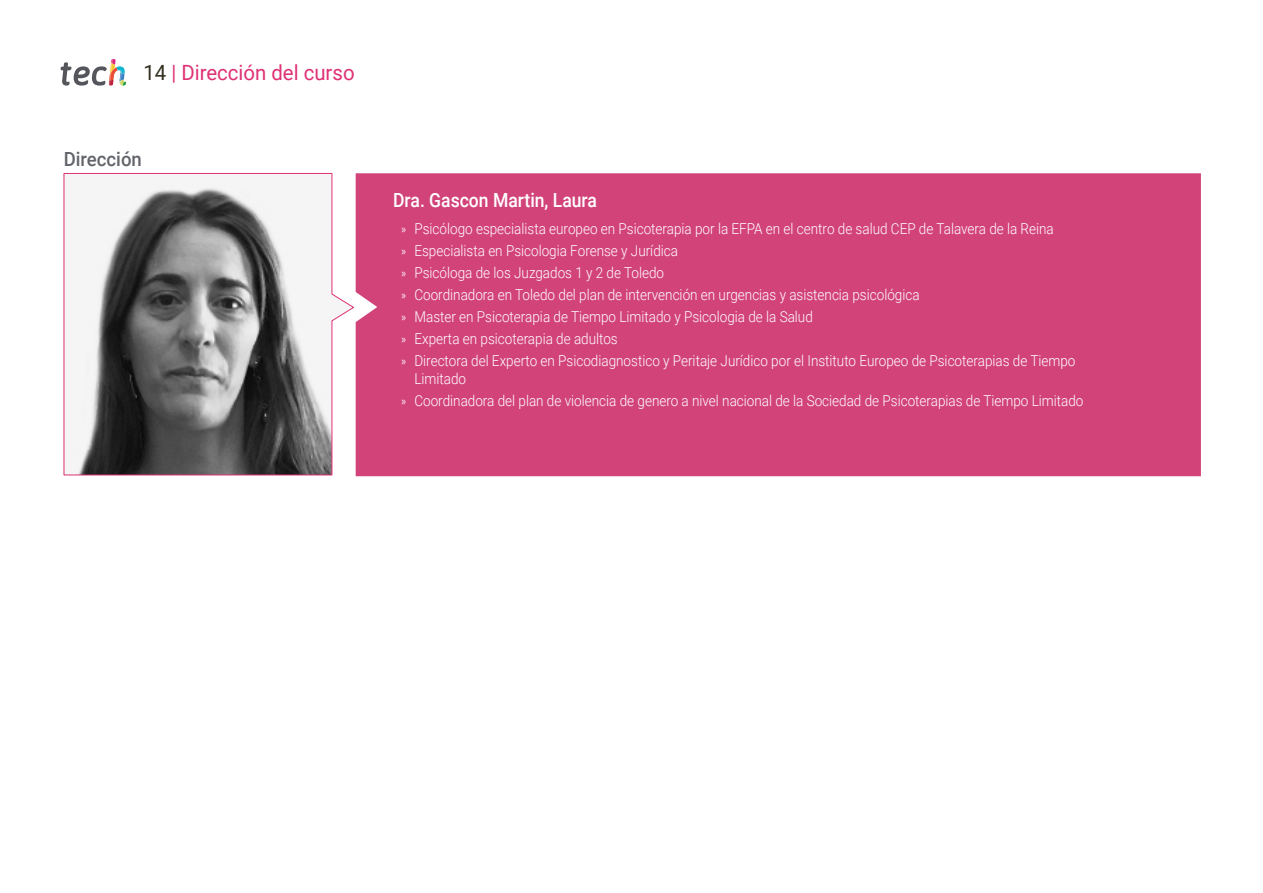
<style>
.page{position:relative;width:1263px;height:893px;background:#fff}
.page>*{position:absolute;margin:0;border:0;box-sizing:border-box;transform-origin:0 0}
.t1{font:21px "Roboto";color:#df3174}
.t2{font:500 19.5px "Roboto";color:#fff;scale:.9 1}
.t3{font:500 19.5px "Roboto";color:#61646a;scale:.95 1}
.t4{font:300 15px/21.9px "Roboto";color:#fff;scale:.9 1}
.s1{color:#312e20}
.s2{font-family:"Myriad Pro";font-weight:400;font-size:12px}
</style>
<div class="page">
<div style="left:356px;top:173px;width:845px;height:303px;background:#d2437a"></div>
<svg style="left:64px;top:173px;width:290px;height:302px"></svg>
<svg style="left:61px;top:59px;width:65px;height:27px"></svg>
<h1 class="t1" style="left:144px;top:57px;width:213px"><span class="s1">14</span> | Dirección del curso</h1>
<h2 class="t3" style="left:64px;top:145px;width:84px">Dirección</h2>
<h2 class="t2" style="left:393px;top:187px;width:228px">Dra. Gascon Martin, Laura</h2>
<p class="t4" style="left:402px;top:217px;width:750px"><span class="s2">»</span> Psicólogo especialista europeo en Psicoterapia por la EFPA en el centro de salud CEP de Talavera de la Reina<br><span class="s2">»</span> Especialista en Psicologia Forense y Jurídica<br><span class="s2">»</span> Psicóloga de los Juzgados 1 y 2 de Toledo<br><span class="s2">»</span> Coordinadora en Toledo del plan de intervención en urgencias y asistencia psicológica<br><span class="s2">»</span> Master en Psicoterapia de Tiempo Limitado y Psicologia de la Salud<br><span class="s2">»</span> Experta en psicoterapia de adultos<br><span class="s2">»</span> Directora del Experto en Psicodiagnostico y Peritaje Jurídico por el Instituto Europeo de Psicoterapias de Tiempo</p>
<p class="t4" style="left:402px;top:367px;width:759px;text-indent:13px">Limitado<br><span class="s2">»</span> Coordinadora del plan de violencia de genero a nivel nacional de la Sociedad de Psicoterapias de Tiempo Limitado</p>
</div>
